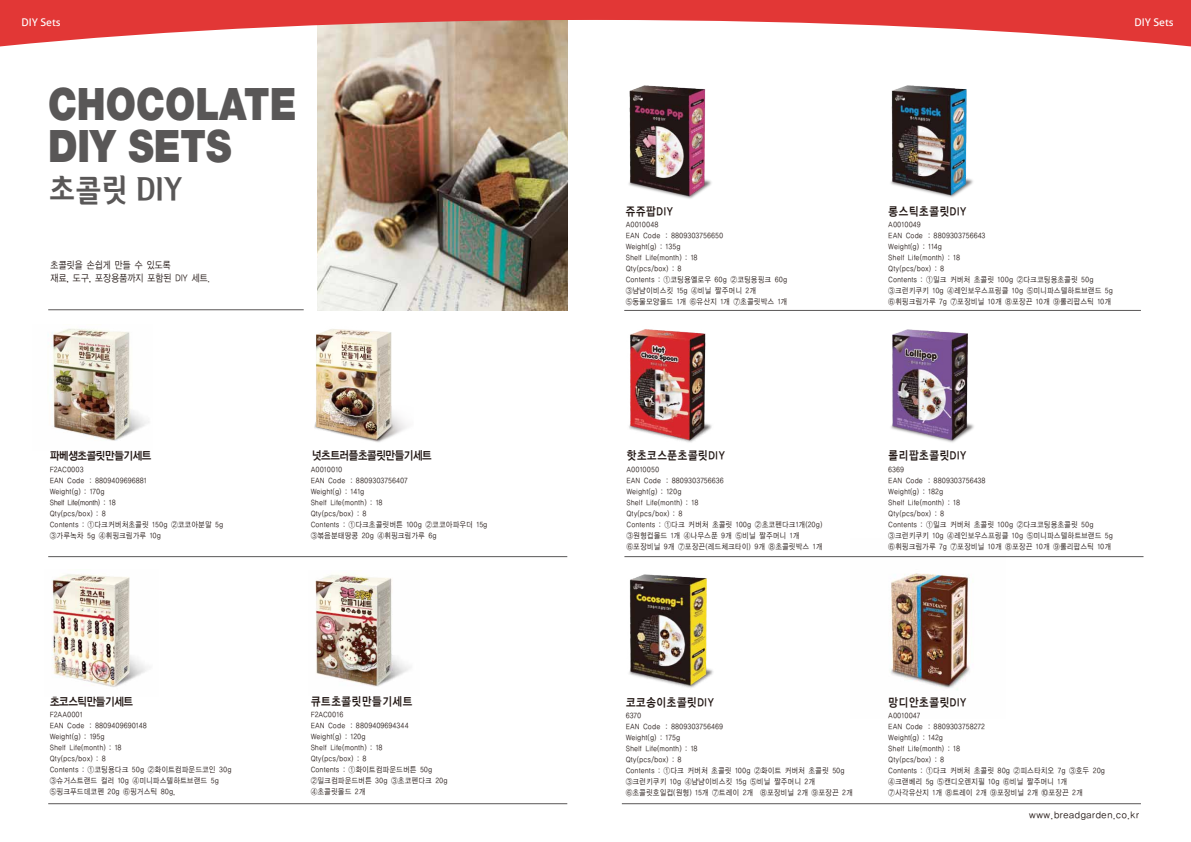
<style>
.page{position:relative;width:1191px;height:842px;background:#fff}
.page>*{position:absolute;margin:0;border:0;box-sizing:border-box;transform-origin:0 0}
.t1{font:900 44.8px/42px "Helvetica Neue";color:#595757;scale:.85 1}
.t2{font:700 31.2px "Auction Gothic";color:#595757;scale:.88 1}
.t3{font:12px "YDIYGO140 KS Cpc EUC H";color:#231815;scale:.85 1}
.t4{font:12px "YDIYGO140 KS Cpc EUC H";letter-spacing:-.1em;color:#231815;scale:.85 1}
.t5{font:10.6px "Aller";color:#fff}
.t6{font:10px/13px "YDIYGO120 KS Cpc EUC H";letter-spacing:-.05em;color:#231815;scale:.85 1}
.t7{font:10px "YDIYGO120 KS Cpc EUC H";color:#231815;scale:.96 1}
.t8{font:8px/11px "YDIYGO120 KS Cpc EUC H";color:#231815;scale:.85 1}
</style>
<div class="page">
<img style="left:850px;top:557px;width:155px;height:133px">
<img style="left:315px;top:575px;width:96px;height:112px">
<img style="left:314px;top:329px;width:93px;height:113px">
<img style="left:317px;top:46px;width:250px;height:264px">
<hr style="left:48px;top:803px;width:519px;height:1px;background:#595757">
<hr style="left:622px;top:803px;width:519px;height:1px;background:#595757">
<hr style="left:624px;top:310px;width:517px;height:1px;background:#595757">
<hr style="left:48px;top:556px;width:519px;height:1px;background:#595757">
<hr style="left:624px;top:556px;width:519px;height:1px;background:#595757">
<svg style="left:0;top:0;width:1191px;height:46px;fill:#e23736"></svg>
<img style="left:629px;top:85px;width:83px;height:114px">
<img style="left:891px;top:85px;width:82px;height:113px">
<img style="left:629px;top:574px;width:84px;height:114px">
<img style="left:891px;top:329px;width:83px;height:114px">
<img style="left:48px;top:328px;width:101px;height:113px">
<img style="left:52px;top:574px;width:95px;height:113px">
<img style="left:629px;top:329px;width:83px;height:114px">
<hr style="left:48px;top:309px;width:256px;height:1px;background:#595757">
<h3 class="t5" style="left:21px;top:16px;width:41px">DIY Sets</h3>
<h3 class="t5" style="left:1134px;top:16px;width:41px">DIY Sets</h3>
<h1 class="t1" style="left:48px;top:83px;width:294px">CHOCOLATE<br>DIY SETS</h1>
<h2 class="t2" style="left:49px;top:174px;width:152px">초콜릿 DIY</h2>
<p class="t6" style="left:50px;top:258px;width:190px">초콜릿을 손쉽게 만들 수 있도록<br>재료, 도구, 포장용품까지 포함된 DIY 세트.</p>
<h3 class="t4" style="left:50px;top:450px;width:122px">파베생초콜릿만들기세트</h3>
<h3 class="t4" style="left:312px;top:450px;width:143px">넛츠트러플초콜릿만들기세트</h3>
<p class="t8" style="left:50px;top:464px;width:206px">F2AC0003<br>EAN Code : 8809409696881<br>Weight(g) : 170g<br>Shelf Life(month) : 18<br>Qty(pcs/box) : 8<br>Contents : ①다크커버처초콜릿 150g ②코코아분말 5g<br>③가루녹차 5g ④휘핑크림가루 10g</p>
<p class="t8" style="left:311px;top:464px;width:210px">A0010010<br>EAN Code : 8809303756407<br>Weight(g) : 141g<br>Shelf Life(month) : 18<br>Qty(pcs/box) : 8<br>Contents : ①다크초콜릿버튼 100g ②코코아파우더 15g<br>③볶음분태땅콩 20g ④휘핑크림가루 6g</p>
<h3 class="t4" style="left:50px;top:696px;width:100px">초코스틱만들기세트</h3>
<h3 class="t3" style="left:311px;top:696px;width:121px">큐트초콜릿만들기세트</h3>
<p class="t8" style="left:50px;top:709px;width:215px">F2AA0001<br>EAN Code : 8809409690148<br>Weight(g) : 195g<br>Shelf Life(month) : 18<br>Qty(pcs/box) : 8<br>Contents : ①코팅용다크 50g ②화이트컴파운드코인 30g<br>③슈거스트랜드 컬러 10g ④미니파스텔하트브랜드 5g<br>⑤핑크푸드데코펜 20g ⑥핑거스틱 80g,</p>
<p class="t8" style="left:311px;top:709px;width:163px">F2AC0016<br>EAN Code : 8809409694344<br>Weight(g) : 120g<br>Shelf Life(month) : 18<br>Qty(pcs/box) : 8<br>Contents : ①화이트컴파운드버튼 50g<br>②밀크컴파운드버튼 30g ③초코펜다크 20g<br>④초콜릿몰드 2개</p>
<h3 class="t3" style="left:625px;top:205px;width:58px">쥬쥬팝DIY</h3>
<p class="t8" style="left:625px;top:219px;width:192px">A0010048<br>EAN Code : 8809303756650<br>Weight(g) : 135g<br>Shelf Life(month) : 18<br>Qty(pcs/box) : 8<br>Contents : ①코팅용옐로우 60g ②코팅용핑크 60g<br>③냠냠이비스킷 15g ④비닐 짤주머니 2개<br>⑤동물모양몰드 1개 ⑥유산지 1개 ⑦초콜릿박스 1개</p>
<h3 class="t3" style="left:626px;top:450px;width:118px">핫초코스푼초콜릿DIY</h3>
<p class="t8" style="left:626px;top:464px;width:232px">A0010050<br>EAN Code : 8809303756636<br>Weight(g) : 120g<br>Shelf Life(month) : 18<br>Qty(pcs/box) : 8<br>Contents : ①다크 커버처 초콜릿 100g ②초코펜다크1개(20g)<br>③원형컵몰드 1개 ④나무스푼 9개 ⑤비닐 짤주머니 1개<br>⑥포장비닐 9개 ⑦포장끈(레드체크타이) 9개 ⑧초콜릿박스 1개</p>
<h3 class="t3" style="left:888px;top:205px;width:94px">롱스틱초콜릿DIY</h3>
<p class="t8" style="left:888px;top:219px;width:266px">A0010049<br>EAN Code : 8809303756643<br>Weight(g) : 114g<br>Shelf Life(month) : 18<br>Qty(pcs/box) : 8<br>Contents : ①밀크 커버처 초콜릿 100g ②다크코팅용초콜릿 50g<br>③크런키쿠키 10g ④레인보우스프링클 10g ⑤미니파스텔하트브랜드 5g<br>⑥휘핑크림가루 7g ⑦포장비닐 10개 ⑧포장끈 10개 ⑨롤리팝스틱 10개</p>
<h3 class="t3" style="left:888px;top:450px;width:94px">롤리팝초콜릿DIY</h3>
<p class="t8" style="left:888px;top:464px;width:266px">6369<br>EAN Code : 8809303756438<br>Weight(g) : 182g<br>Shelf Life(month) : 18<br>Qty(pcs/box) : 8<br>Contents : ①밀크 커버처 초콜릿 100g ②다크코팅용초콜릿 50g<br>③크런키쿠키 10g ④레인보우스프링클 10g ⑤미니파스텔하트브랜드 5g<br>⑥휘핑크림가루 7g ⑦포장비닐 10개 ⑧포장끈 10개 ⑨롤리팝스틱 10개</p>
<h3 class="t3" style="left:625px;top:696px;width:106px">코코송이초콜릿DIY</h3>
<p class="t8" style="left:625px;top:710px;width:269px">6370<br>EAN Code : 8809303756469<br>Weight(g) : 175g<br>Shelf Life(month) : 18<br>Qty(pcs/box) : 8<br>Contents : ①다크 커버처 초콜릿 100g ②화이트 커버처 초콜릿 50g<br>③크런키쿠키 10g ④냠냠이비스킷 15g ⑤비닐 짤주머니 2개<br>⑥초콜릿호일컵(원형) 15개 ⑦트레이 2개 ⑧포장비닐 2개 ⑨포장끈 2개</p>
<h3 class="t3" style="left:888px;top:696px;width:94px">망디안초콜릿DIY</h3>
<p class="t8" style="left:888px;top:710px;width:257px">A0010047<br>EAN Code : 8809303758272<br>Weight(g) : 142g<br>Shelf Life(month) : 18<br>Qty(pcs/box) : 8<br>Contents : ①다크 커버처 초콜릿 80g ②피스타치오 7g ③호두 20g<br>④크랜베리 5g ⑤캔디오렌지필 10g ⑥비닐 짤주머니 1개<br>⑦사각유산지 1개 ⑧트레이 2개 ⑨포장비닐 2개 ⑩포장끈 2개</p>
<p class="t7" style="left:1028px;top:810px;width:117px">www.breadgarden.co.kr</p>
</div>
